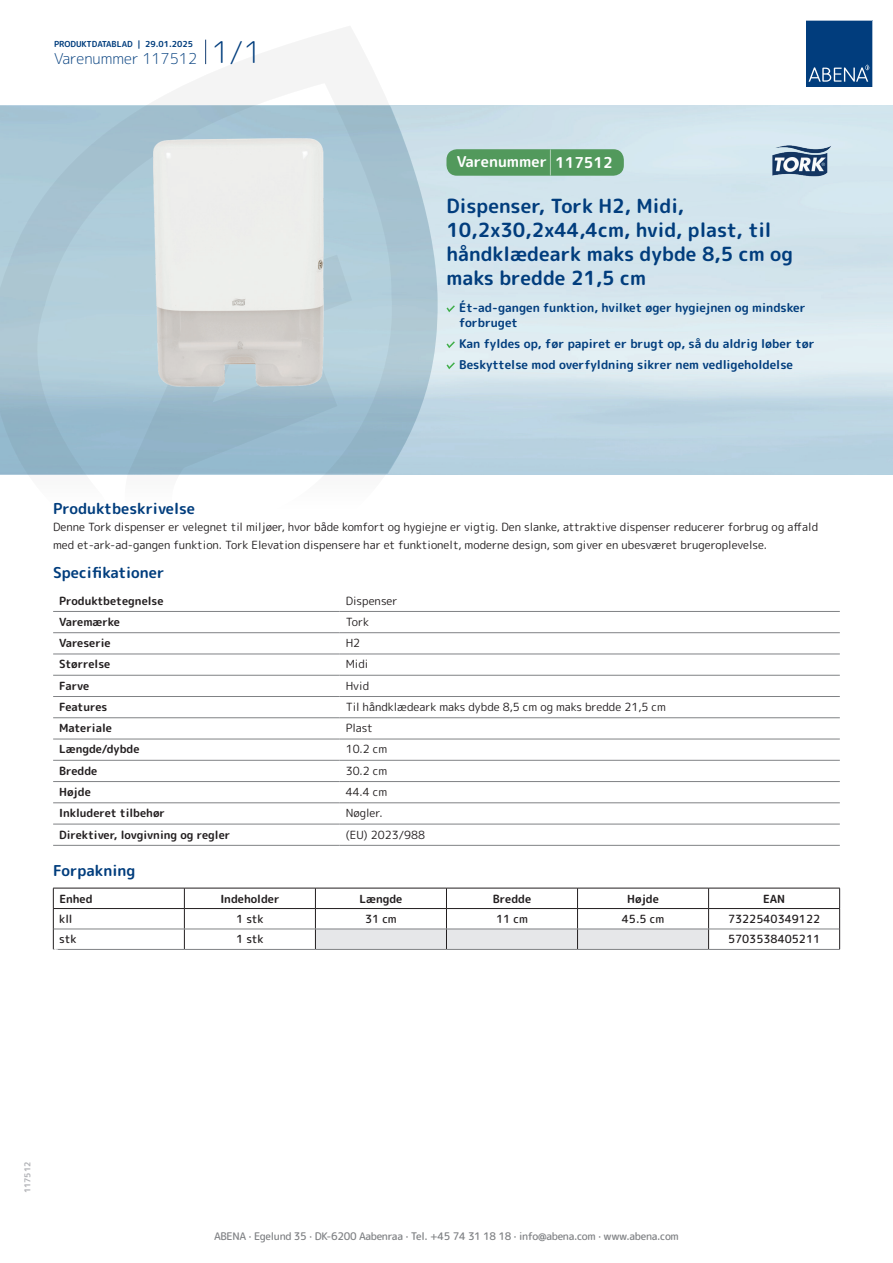
<style>
.page{position:relative;width:893px;height:1263px;background:#fff}
.page>*{position:absolute;margin:0;border:0;box-sizing:border-box;transform-origin:0 0}
.t1{font:700 19.5px/24px "Rounded Mplus 1 c";color:#013d7d}
.t2{font:700 15px "Rounded Mplus 1 c";color:#013d7d}
.t3{font:300 15px "Rounded Mplus 1 c";color:#013d7d}
.t4{font:700 15px "Rounded Mplus 1 c";color:#fff}
.t5{font:700 12px/15px "Rounded Mplus 1 c";color:#013d7d}
.t6{font:11.25px/18px "Rounded Mplus 1 c";color:#231f20}
.t7{font:700 11.25px "Rounded Mplus 1 c";color:#231f20}
.t8{font:500 11.25px "Rounded Mplus 1 c";color:#231f20}
.t9{font:500 10.5px "Rounded Mplus 1 c";letter-spacing:-.03em;color:#808285}
.t10{font:700 10.5px "Rounded Mplus 1 c";color:#fff}
.t11{font:700 8.25px "Rounded Mplus 1 c";color:#013d7d}
.t12{font:700 8.25px "Rounded Mplus 1 c";color:#b2b3b7}
.s1{font-size:30px}
.s2{font-size:25.5px}
</style>
<div class="page">
<svg style="left:0;top:26px;width:439px;height:449px"></svg>
<svg style="left:0;top:106px;width:438px;height:368px;background:#a6c4d3"></svg>
<svg style="left:205px;top:40px;width:1px;height:24px"></svg>
<svg style="left:806px;top:20px;width:67px;height:67px;background:#144b86"></svg>
<img style="left:139px;top:127px;width:200px;height:275px">
<hr style="left:53px;top:611px;width:287px;height:1px;background:#808285">
<hr style="left:340px;top:611px;width:500px;height:1px;background:#808285">
<hr style="left:53px;top:632px;width:287px;height:1px;background:#808285">
<hr style="left:340px;top:632px;width:500px;height:1px;background:#808285">
<hr style="left:53px;top:654px;width:287px;height:1px;background:#808285">
<hr style="left:340px;top:654px;width:500px;height:1px;background:#808285">
<hr style="left:53px;top:675px;width:287px;height:1px;background:#808285">
<hr style="left:340px;top:675px;width:500px;height:1px;background:#808285">
<hr style="left:53px;top:696px;width:287px;height:1px;background:#808285">
<hr style="left:340px;top:696px;width:500px;height:1px;background:#808285">
<hr style="left:53px;top:717px;width:287px;height:1px;background:#808285">
<hr style="left:340px;top:717px;width:500px;height:1px;background:#808285">
<hr style="left:53px;top:739px;width:287px;height:1px;background:#808285">
<hr style="left:340px;top:739px;width:500px;height:1px;background:#808285">
<hr style="left:53px;top:760px;width:287px;height:1px;background:#808285">
<hr style="left:340px;top:760px;width:500px;height:1px;background:#808285">
<hr style="left:53px;top:781px;width:287px;height:1px;background:#808285">
<hr style="left:340px;top:781px;width:500px;height:1px;background:#808285">
<hr style="left:53px;top:802px;width:287px;height:1px;background:#808285">
<hr style="left:340px;top:802px;width:500px;height:1px;background:#808285">
<hr style="left:53px;top:824px;width:287px;height:1px;background:#808285">
<hr style="left:340px;top:824px;width:500px;height:1px;background:#808285">
<hr style="left:53px;top:845px;width:287px;height:1px;background:#808285">
<hr style="left:340px;top:845px;width:500px;height:1px;background:#808285">
<hr style="left:53px;top:888px;width:131px;height:1px;background:#231f20">
<hr style="left:184px;top:888px;width:131px;height:1px;background:#231f20">
<hr style="left:709px;top:888px;width:131px;height:1px;background:#231f20">
<hr style="left:53px;top:908px;width:131px;height:1px;background:#231f20">
<hr style="left:184px;top:908px;width:131px;height:1px;background:#231f20">
<hr style="left:709px;top:908px;width:131px;height:1px;background:#231f20">
<svg style="left:53px;top:888px;width:1px;height:61px"></svg>
<svg style="left:184px;top:888px;width:1px;height:61px"></svg>
<svg style="left:315px;top:888px;width:394px;height:61px"></svg>
<svg style="left:839px;top:888px;width:1px;height:61px"></svg>
<hr style="left:54px;top:929px;width:130px;height:1px;background:#808285">
<hr style="left:184px;top:929px;width:131px;height:1px;background:#808285">
<hr style="left:315px;top:929px;width:131px;height:1px;background:#808285">
<hr style="left:446px;top:929px;width:131px;height:1px;background:#808285">
<hr style="left:577px;top:929px;width:132px;height:1px;background:#808285">
<hr style="left:709px;top:929px;width:130px;height:1px;background:#808285">
<hr style="left:53px;top:949px;width:131px;height:1px;background:#808285">
<hr style="left:184px;top:949px;width:131px;height:1px;background:#808285">
<hr style="left:315px;top:949px;width:131px;height:1px;background:#808285">
<hr style="left:446px;top:949px;width:131px;height:1px;background:#808285">
<hr style="left:577px;top:949px;width:132px;height:1px;background:#808285">
<hr style="left:709px;top:949px;width:131px;height:1px;background:#808285">
<svg style="left:446px;top:305px;width:9px;height:7px"></svg>
<svg style="left:446px;top:341px;width:9px;height:7px"></svg>
<svg style="left:446px;top:362px;width:9px;height:7px"></svg>
<div style="left:446px;top:149px;width:178px;height:27px;background:#52995c;border-radius:10px"></div>
<img style="left:771px;top:144px;width:61px;height:34px">
<p class="t11" style="left:54px;top:38px;width:141px">PRODUKTDATABLAD | 29.01.2025</p>
<h2 class="t3" style="left:54px;top:48px;width:209px">Varenummer 117512 <span class="s1">1/1</span></h2>
<h2 class="t4" style="left:457px;top:151px;width:157px">Varenummer <span class="s2">|</span> 117512</h2>
<h1 class="t1" style="left:446px;top:194px;width:348px">Dispenser, Tork H2, Midi,<br>10,2x30,2x44,4cm, hvid, plast, til håndklædeark maks dybde 8,5 cm og maks bredde 21,5 cm</h1>
<p class="t5" style="left:459px;top:300px;width:348px">Ét-ad-gangen funktion, hvilket øger hygiejnen og mindsker forbruget</p>
<p class="t5" style="left:459px;top:333px;width:357px;line-height:21px">Kan fyldes op, før papiret er brugt op, så du aldrig løber tør<br>Beskyttelse mod overfyldning sikrer nem vedligeholdelse</p>
<h2 class="t2" style="left:53px;top:498px;width:143px">Produktbeskrivelse</h2>
<p class="t6" style="left:53px;top:517px;width:767px">Denne Tork dispenser er velegnet til miljøer, hvor både komfort og hygiejne er vigtig. Den slanke, attraktive dispenser reducerer forbrug og affald med et-ark-ad-gangen funktion. Tork Elevation dispensere har et funktionelt, moderne design, som giver en ubesværet brugeroplevelse.</p>
<h2 class="t2" style="left:53px;top:562px;width:113px">Specifikationer</h2>
<p class="t7" style="left:59px;top:592px;width:106px">Produktbetegnelse</p>
<p class="t6" style="left:346px;top:591px;width:53px">Dispenser</p>
<p class="t7" style="left:59px;top:614px;width:62px">Varemærke</p>
<p class="t6" style="left:346px;top:613px;width:25px">Tork</p>
<p class="t7" style="left:59px;top:635px;width:53px">Vareserie</p>
<p class="t6" style="left:346px;top:634px;width:16px">H2</p>
<p class="t7" style="left:59px;top:656px;width:53px">Størrelse</p>
<p class="t6" style="left:346px;top:655px;width:24px">Midi</p>
<p class="t7" style="left:59px;top:678px;width:32px">Farve</p>
<p class="t6" style="left:346px;top:676px;width:25px">Hvid</p>
<p class="t7" style="left:59px;top:699px;width:50px">Features</p>
<p class="t6" style="left:346px;top:698px;width:322px">Til håndklædeark maks dybde 8,5 cm og maks bredde 21,5 cm</p>
<p class="t7" style="left:59px;top:720px;width:54px">Materiale</p>
<p class="t6" style="left:346px;top:719px;width:29px">Plast</p>
<p class="t7" style="left:59px;top:741px;width:82px">Længde/dybde</p>
<p class="t6" style="left:346px;top:740px;width:43px">10.2 cm</p>
<p class="t7" style="left:59px;top:763px;width:40px">Bredde</p>
<p class="t6" style="left:346px;top:762px;width:43px">30.2 cm</p>
<p class="t7" style="left:59px;top:784px;width:33px">Højde</p>
<p class="t6" style="left:346px;top:783px;width:43px">44.4 cm</p>
<p class="t7" style="left:59px;top:805px;width:107px">Inkluderet tilbehør</p>
<p class="t6" style="left:346px;top:804px;width:38px">Nøgler.</p>
<p class="t7" style="left:59px;top:826px;width:173px">Direktiver, lovgivning og regler</p>
<p class="t6" style="left:346px;top:825px;width:81px">(EU) 2023/988</p>
<h2 class="t2" style="left:53px;top:859px;width:84px">Forpakning</h2>
<p class="t7" style="left:59px;top:890px;width:35px">Enhed</p>
<p class="t7" style="left:220px;top:890px;width:61px">Indeholder</p>
<p class="t7" style="left:359px;top:890px;width:44px">Længde</p>
<p class="t7" style="left:493px;top:890px;width:40px">Bredde</p>
<p class="t7" style="left:627px;top:890px;width:33px">Højde</p>
<p class="t7" style="left:763px;top:890px;width:24px">EAN</p>
<p class="t8" style="left:59px;top:911px;width:15px">kll</p>
<p class="t8" style="left:236px;top:911px;width:29px">1 stk</p>
<p class="t8" style="left:365px;top:911px;width:33px">31 cm</p>
<p class="t8" style="left:496px;top:911px;width:33px">11 cm</p>
<p class="t8" style="left:622px;top:911px;width:44px">45.5 cm</p>
<p class="t8" style="left:728px;top:911px;width:94px">7322540349122</p>
<p class="t8" style="left:59px;top:931px;width:19px">stk</p>
<p class="t8" style="left:236px;top:931px;width:29px">1 stk</p>
<p class="t8" style="left:728px;top:931px;width:94px">5703538405211</p>
<p class="t10" style="left:53px;top:945px;width:7px">*</p>
<p class="t12" style="left:22px;top:1193px;width:33px;rotate:-90deg">117512</p>
<p class="t9" style="left:214px;top:1229px;width:466px">ABENA · Egelund 35 · DK-6200 Aabenraa · Tel. +45 74 31 18 18 · info@abena.com · www.abena.com</p>
</div>
